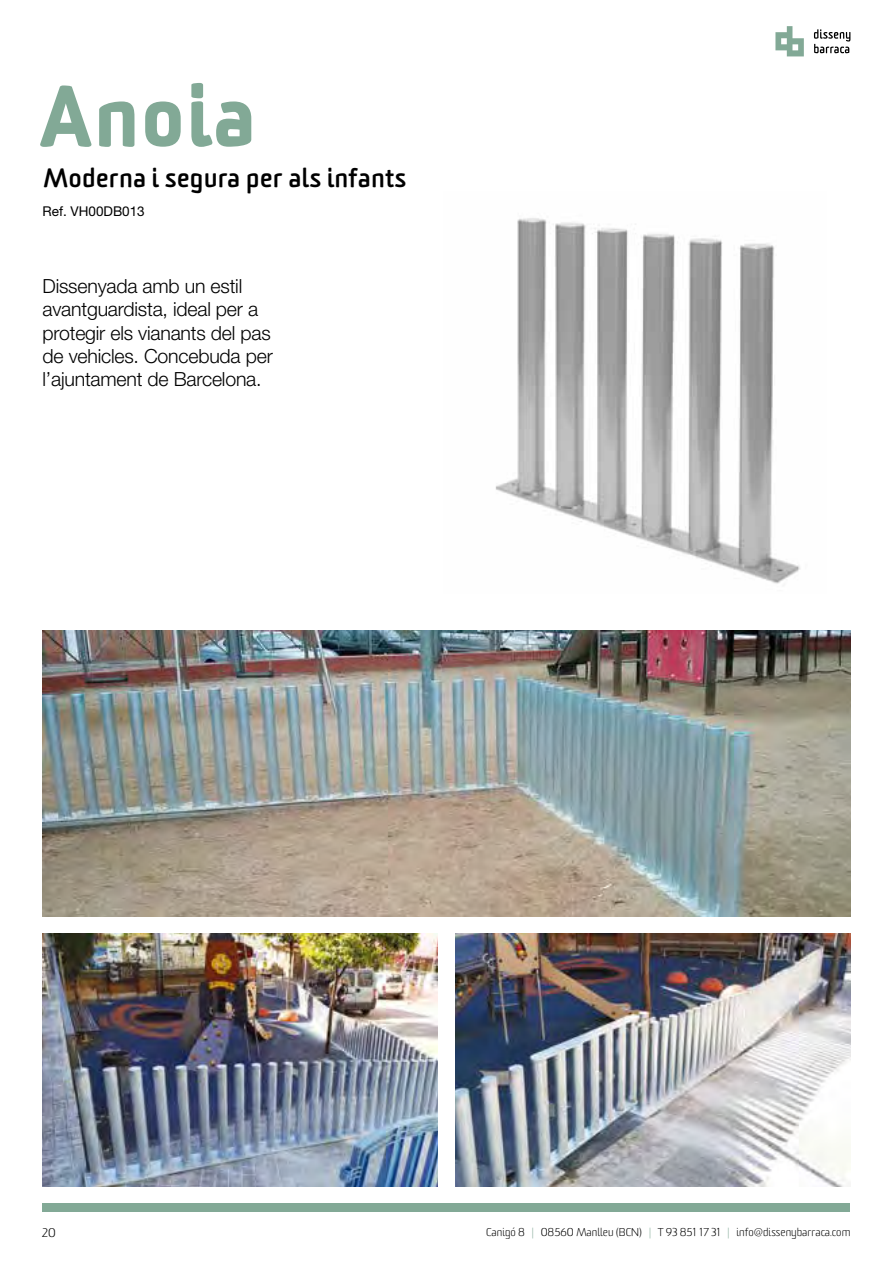
<style>
.page{position:relative;width:893px;height:1263px;background:#fff}
.page>*{position:absolute;margin:0;border:0;box-sizing:border-box;transform-origin:0 0}
.t1{font:900 82.5px "Sommet Rounded";color:#82a996}
.t2{font:700 25.5px "Sommet Rounded";color:#000}
.t3{font:300 19.5px/23.4px "Helvetica Neue LT Std";letter-spacing:-.01em;color:#000}
.t4{font:13.5px "Helvetica Neue LT Std";color:#000}
.t5{font:300 12px "Sommet Rounded";color:#000}
.t6{font:300 10.95px "Sommet Rounded";color:#000}
.s1{color:#82a996}
</style>
<div class="page">
<div style="left:43px;top:1204px;width:807px;height:8px;background:#82a996"></div>
<svg style="left:775px;top:26px;width:29px;height:30px"></svg>
<svg style="left:814px;top:29px;width:36px;height:24px"></svg>
<img style="left:455px;top:933px;width:395px;height:253px">
<img style="left:43px;top:631px;width:807px;height:285px">
<img style="left:43px;top:933px;width:395px;height:253px">
<img style="left:495px;top:218px;width:305px;height:366px">
<h1 class="t1" style="left:38px;top:62px;width:220px">Anoia</h1>
<h2 class="t2" style="left:43px;top:162px;width:365px">Moderna i segura per als infants</h2>
<p class="t4" style="left:43px;top:203px;width:104px">Ref. VH00DB013</p>
<p class="t3" style="left:43px;top:274px;width:232px">Dissenyada amb un estil avantguardista, ideal per a protegir els vianants del pas de vehicles. Concebuda per l’ajuntament de Barcelona.</p>
<p class="t5" style="left:42px;top:1224px;width:15px">20</p>
<p class="t6" style="left:486px;top:1225px;width:366px">Canigó 8 <span class="s1">|</span> 08560 Manlleu (BCN) <span class="s1">|</span> T 93 851 17 31 <span class="s1">|</span> info@dissenybarraca.com</p>
</div>
